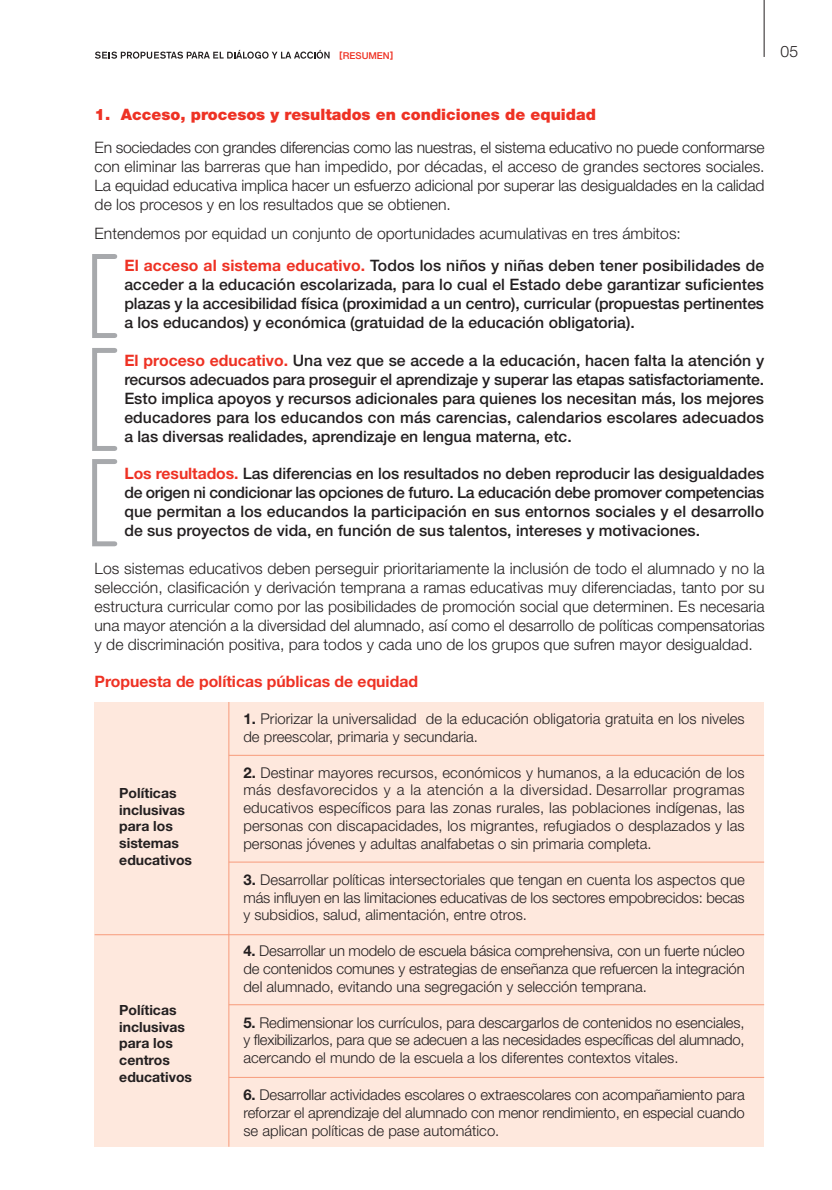
<style>
.page{position:relative;width:832px;height:1190px;background:#fff}
.page>*{position:absolute;margin:0;border:0;box-sizing:border-box;transform-origin:0 0}
.t1{font:300 15.75px/18.9px "Helvetica Neue";color:#231f20;text-align:justify}
.t2{font:500 15.75px/18.9px "Helvetica Neue";color:#231f20;text-align:justify}
.t3{font:900 15.75px "Helvetica Neue";color:#ee3224}
.t4{font:700 15.75px "Helvetica Neue";color:#ee3224}
.t5{font:300 14.88px/17.8px "Helvetica Neue";color:#231f20;text-align:justify}
.t6{font:700 14px/16.8px "Helvetica Neue";color:#231f20}
.t7{font:500 9.45px "Helvetica Neue";color:#ee3224}
.s1{font-family:"DIN";font-weight:700}
.s2{font-weight:700;color:#ee3224}
.s3{font-weight:500}
.s4{font-weight:700}
</style>
<div class="page">
<div style="left:95px;top:702px;width:669px;height:445px;background:#fee8dd"></div>
<hr style="left:228px;top:702px;width:1px;height:444px;background:#f79b7b">
<hr style="left:95px;top:934px;width:669px;height:1px;background:#f79b7b">
<hr style="left:229px;top:1077px;width:535px;height:1px;background:#f79b7b">
<hr style="left:229px;top:755px;width:535px;height:1px;background:#f79b7b">
<svg style="left:95px;top:50px;width:235px;height:9px"></svg>
<hr style="left:764px;top:0;width:1px;height:57px;background:#231f20">
<div style="left:92px;top:254px;width:25px;height:84px;border:5px solid #a7a9ac"></div>
<div style="left:92px;top:348px;width:25px;height:103px;border:5px solid #a7a9ac"></div>
<div style="left:92px;top:459px;width:25px;height:87px;border:5px solid #a7a9ac"></div>
<hr style="left:229px;top:862px;width:535px;height:1px;background:#f79b7b">
<hr style="left:229px;top:1004px;width:535px;height:1px;background:#f79b7b">
<p class="t7" style="left:339px;top:52px;width:56px"><span class="s1">[</span>RESUMEN<span class="s1">]</span></p>
<p class="t1" style="left:781px;top:43px;width:19px">05</p>
<p class="t3" style="left:95px;top:109px;width:503px">1. Acceso, procesos y resultados en condiciones de equidad</p>
<p class="t1" style="left:95px;top:139px;width:672px">En sociedades con grandes diferencias como las nuestras, el sistema educativo no puede conformarse con eliminar las barreras que han impedido, por décadas, el acceso de grandes sectores sociales.<br>La equidad educativa implica hacer un esfuerzo adicional por superar las desigualdades en la calidad de los procesos y en los resultados que se obtienen.</p>
<p class="t1" style="left:124px;top:218px;width:641px;line-height:32.9px;text-indent:-30px">Entendemos por equidad un conjunto de oportunidades acumulativas en tres ámbitos:<br><span class="s2">El acceso al sistema educativo.</span> <span class="s3">Todos los niños y niñas deben tener posibilidades de</span></p>
<p class="t2" style="left:124px;top:277px;width:641px">acceder a la educación escolarizada, para lo cual el Estado debe garantizar suficientes plazas y la accesibilidad física (proximidad a un centro), curricular (propuestas pertinentes a los educandos) y económica (gratuidad de la educación obligatoria).</p>
<p class="t2" style="left:124px;top:352px;width:641px"><span class="s2">El proceso educativo.</span> Una vez que se accede a la educación, hacen falta la atención y recursos adecuados para proseguir el aprendizaje y superar las etapas satisfactoriamente.<br>Esto implica apoyos y recursos adicionales para quienes los necesitan más, los mejores educadores para los educandos con más carencias, calendarios escolares adecuados a las diversas realidades, aprendizaje en lengua materna, etc.</p>
<p class="t2" style="left:124px;top:466px;width:641px"><span class="s2">Los resultados.</span> Las diferencias en los resultados no deben reproducir las desigualdades de origen ni condicionar las opciones de futuro. La educación debe promover competencias que permitan a los educandos la participación en sus entornos sociales y el desarrollo de sus proyectos de vida, en función de sus talentos, intereses y motivaciones.</p>
<p class="t1" style="left:95px;top:560px;width:672px">Los sistemas educativos deben perseguir prioritariamente la inclusión de todo el alumnado y no la selección, clasificación y derivación temprana a ramas educativas muy diferenciadas, tanto por su estructura curricular como por las posibilidades de promoción social que determinen. Es necesaria una mayor atención a la diversidad del alumnado, así como el desarrollo de políticas compensatorias y de discriminación positiva, para todos y cada uno de los grupos que sufren mayor desigualdad.</p>
<p class="t4" style="left:95px;top:676px;width:325px">Propuesta de políticas públicas de equidad</p>
<p class="t5" style="left:243px;top:711px;width:503px"><span class="s4">1.</span> Priorizar la universalidad de la educación obligatoria gratuita en los niveles de preescolar, primaria y secundaria.</p>
<p class="t5" style="left:243px;top:765px;width:503px"><span class="s4">2.</span> Destinar mayores recursos, económicos y humanos, a la educación de los más desfavorecidos y a la atención a la diversidad. Desarrollar programas educativos específicos para las zonas rurales, las poblaciones indígenas, las personas con discapacidades, los migrantes, refugiados o desplazados y las personas jóvenes y adultas analfabetas o sin primaria completa.</p>
<p class="t5" style="left:243px;top:872px;width:503px"><span class="s4">3.</span> Desarrollar políticas intersectoriales que tengan en cuenta los aspectos que más influyen en las limitaciones educativas de los sectores empobrecidos: becas y subsidios, salud, alimentación, entre otros.</p>
<p class="t5" style="left:243px;top:943px;width:503px"><span class="s4">4.</span> Desarrollar un modelo de escuela básica comprehensiva, con un fuerte núcleo de contenidos comunes y estrategias de enseñanza que refuercen la integración del alumnado, evitando una segregación y selección temprana.</p>
<p class="t5" style="left:243px;top:1015px;width:503px"><span class="s4">5.</span> Redimensionar los currículos, para descargarlos de contenidos no esenciales, y flexibilizarlos, para que se adecuen a las necesidades específicas del alumnado, acercando el mundo de la escuela a los diferentes contextos vitales.</p>
<p class="t5" style="left:243px;top:1087px;width:503px"><span class="s4">6.</span> Desarrollar actividades escolares o extraescolares con acompañamiento para reforzar el aprendizaje del alumnado con menor rendimiento, en especial cuando se aplican políticas de pase automático.</p>
<p class="t6" style="left:119px;top:786px;width:74px">Políticas inclusivas para los sistemas educativos</p>
<p class="t6" style="left:119px;top:1002px;width:74px">Políticas inclusivas para los centros educativos</p>
</div>
